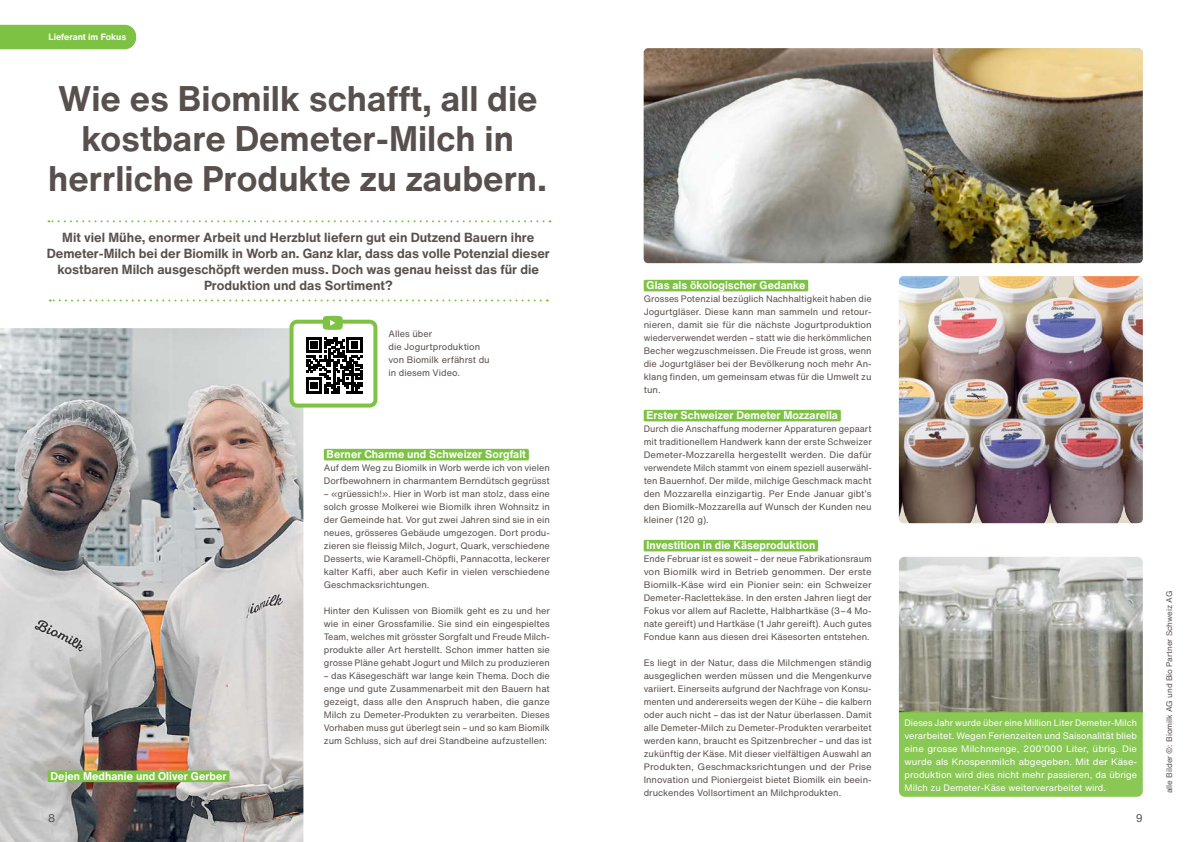
<style>
.page{position:relative;width:1191px;height:842px;background:#fff}
.page>*{position:absolute;margin:0;border:0;box-sizing:border-box;transform-origin:0 0}
.t1{font:700 35px/40px "Helvetica Now Text";color:#58504d;text-align:center}
.t2{font:700 13px/16px "Helvetica Now Text";color:#58504d;text-align:center}
.t3{font:700 11px "Helvetica Now Text";letter-spacing:.005em;color:#fff}
.t4{font:11px "Helvetica Now Text";color:#58504d}
.t5{font:9.2px/13px "Helvetica Now Text";color:#58504d;text-align:justify}
.t6{font:9.2px/13px "Helvetica Now Text";color:#58504d;text-align:justify;scale:.96 1}
.t7{font:9.2px/13px "Helvetica Now Text";letter-spacing:.005em;color:#fff;text-align:justify}
.t8{font:700 9px "Helvetica Now Text";color:#fff}
.t9{font:8px "Helvetica Now Text";color:#58504d}
</style>
<div class="page">
<div style="left:0;top:25px;width:136px;height:24px;background:#7dc242"></div>
<img style="left:899px;top:276px;width:243px;height:247px">
<img style="left:643px;top:48px;width:499px;height:215px">
<img style="left:0;top:328px;width:303px;height:514px">
<div style="left:324px;top:449px;width:205px;height:11px;background:#7dc242"></div>
<div style="left:291px;top:322px;width:84px;height:84px;background:#fff;border-radius:6px"></div>
<div style="left:289px;top:320px;width:88px;height:88px;border:4px solid #7dc242;border-radius:6px"></div>
<svg style="left:323px;top:316px;width:20px;height:14px"></svg>
<div style="left:643px;top:280px;width:165px;height:11px;background:#7dc242"></div>
<div style="left:643px;top:410px;width:198px;height:11px;background:#7dc242"></div>
<div style="left:643px;top:540px;width:175px;height:11px;background:#7dc242"></div>
<svg style="left:50px;top:299px;width:491px;height:2px"></svg>
<svg style="left:48px;top:220px;width:495px;height:2px"></svg>
<img style="left:899px;top:557px;width:243px;height:155px">
<div style="left:899px;top:712px;width:243px;height:85px;background:#8ac855"></div>
<div style="left:48px;top:770px;width:181px;height:12px;background:#7dc242"></div>
<svg style="left:306px;top:337px;width:56px;height:56px"></svg>
<p class="t8" style="left:48px;top:31px;width:79px">Lieferant im Fokus</p>
<h1 class="t1" style="left:48px;top:79px;width:500px">Wie es Biomilk schafft, all die kostbare Demeter-Milch in herrliche Produkte zu zaubern.</h1>
<p class="t2" style="left:47px;top:229px;width:504px">Mit viel Mühe, enormer Arbeit und Herzblut liefern gut ein Dutzend Bauern ihre Demeter-Milch bei der Biomilk in Worb an. Ganz klar, dass das volle Potenzial dieser kostbaren Milch ausgeschöpft werden muss. Doch was genau heisst das für die Produktion und das Sortiment?</p>
<p class="t3" style="left:646px;top:278px;width:160px">Glas als ökologischer Gedanke</p>
<p class="t5" style="left:643px;top:292px;width:229px">Grosses Potenzial bezüglich Nachhaltigkeit haben die Jogurtgläser. Diese kann man sammeln und retour&shy;nieren, damit sie für die nächste Jogurtproduktion wiederverwendet werden – statt wie die herkömmlichen Becher wegzuschmeissen. Die Freude ist gross, wenn die Jogurtgläser bei der Bevölkerung noch mehr An&shy;klang finden, um gemeinsam etwas für die Umwelt zu tun.</p>
<p class="t3" style="left:646px;top:408px;width:193px">Erster Schweizer Demeter Mozzarella</p>
<p class="t5" style="left:643px;top:422px;width:229px">Durch die Anschaffung moderner Apparaturen gepaart mit traditionellem Handwerk kann der erste Schweizer Demeter-Mozzarella hergestellt werden. Die dafür verwendete Milch stammt von einem speziell auserwähl&shy;ten Bauernhof. Der milde, milchige Geschmack macht den Mozzarella einzigartig. Per Ende Januar gibt’s den Biomilk-Mozzarella auf Wunsch der Kunden neu kleiner (120 g).</p>
<p class="t3" style="left:646px;top:538px;width:170px">Investition in die Käseproduktion</p>
<p class="t6" style="left:643px;top:552px;width:239px">Ende Februar ist es soweit – der neue Fabrikationsraum von Biomilk wird in Betrieb genommen. Der erste Biomilk-Käse wird ein Pionier sein: ein Schweizer Demeter-Raclettekäse. In den ersten Jahren liegt der Fokus vor allem auf Raclette, Halbhartkäse (3–4 Mo&shy;nate gereift) und Hartkäse (1 Jahr gereift). Auch gutes Fondue kann aus diesen drei Käsesorten entstehen.</p>
<p class="t5" style="left:643px;top:656px;width:229px">Es liegt in der Natur, dass die Milchmengen ständig ausgeglichen werden müssen und die Mengenkurve variiert. Einerseits aufgrund der Nachfrage von Konsu&shy;menten und andererseits wegen der Kühe – die kalbern oder auch nicht – das ist der Natur überlassen. Damit alle Demeter-Milch zu Demeter-Produkten verarbeitet werden kann, braucht es Spitzenbrecher – und das ist zukünftig der Käse. Mit dieser vielfältigen Auswahl an Produkten, Geschmacksrichtungen und der Prise Innovation und Pioniergeist bietet Biomilk ein beein&shy;druckendes Vollsortiment an Milchprodukten.</p>
<p class="t5" style="left:388px;top:327px;width:103px;text-align:left">Alles über<br>die Jogurtproduktion von Biomilk erfährst du in diesem Video.</p>
<p class="t3" style="left:327px;top:447px;width:201px">Berner Charme und Schweizer Sorgfalt</p>
<p class="t5" style="left:324px;top:461px;width:228px">Auf dem Weg zu Biomilk in Worb werde ich von vielen<br>Dorfbewohnern in charmantem Berndütsch gegrüsst</p>
<p class="t5" style="left:324px;top:487px;width:228px">– «grüessich!». Hier in Worb ist man stolz, dass eine solch grosse Molkerei wie Biomilk ihren Wohnsitz in der Gemeinde hat. Vor gut zwei Jahren sind sie in ein neues, grösseres Gebäude umgezogen. Dort produ&shy;zieren sie fleissig Milch, Jogurt, Quark, verschiedene Desserts, wie Karamell-Chöpfli, Pannacotta, leckerer kalter Kaffi, aber auch Kefir in vielen verschiedene Geschmacksrichtungen.</p>
<p class="t5" style="left:324px;top:604px;width:228px">Hinter den Kulissen von Biomilk geht es zu und her wie in einer Grossfamilie. Sie sind ein eingespieltes Team, welches mit grösster Sorgfalt und Freude Milch&shy;produkte aller Art herstellt. Schon immer hatten sie grosse Pläne gehabt Jogurt und Milch zu produzieren</p>
<p class="t5" style="left:324px;top:669px;width:228px">– das Käsegeschäft war lange kein Thema. Doch die enge und gute Zusammenarbeit mit den Bauern hat gezeigt, dass alle den Anspruch haben, die ganze Milch zu Demeter-Produkten zu verarbeiten. Dieses Vorhaben muss gut überlegt sein – und so kam Biomilk zum Schluss, sich auf drei Standbeine aufzustellen:</p>
<p class="t7" style="left:904px;top:716px;width:234px">Dieses Jahr wurde über eine Million Liter Demeter-Milch verarbeitet. Wegen Ferienzeiten und Saisonalität blieb eine grosse Milchmenge, 200'000 Liter, übrig. Die wurde als Knospenmilch abgegeben. Mit der Käse&shy;produktion wird dies nicht mehr passieren, da übrige Milch zu Demeter-Käse weiterverarbeitet wird.</p>
<p class="t3" style="left:51px;top:768px;width:178px">Dejen Medhanie und Oliver Gerber</p>
<p class="t4" style="left:48px;top:810px;width:9px">8</p>
<p class="t4" style="left:1135px;top:810px;width:9px">9</p>
<p class="t9" style="left:1163px;top:793px;width:204px;rotate:-90deg">alle Bilder ©: Biomilk AG und Bio Partner Schweiz AG</p>
</div>
